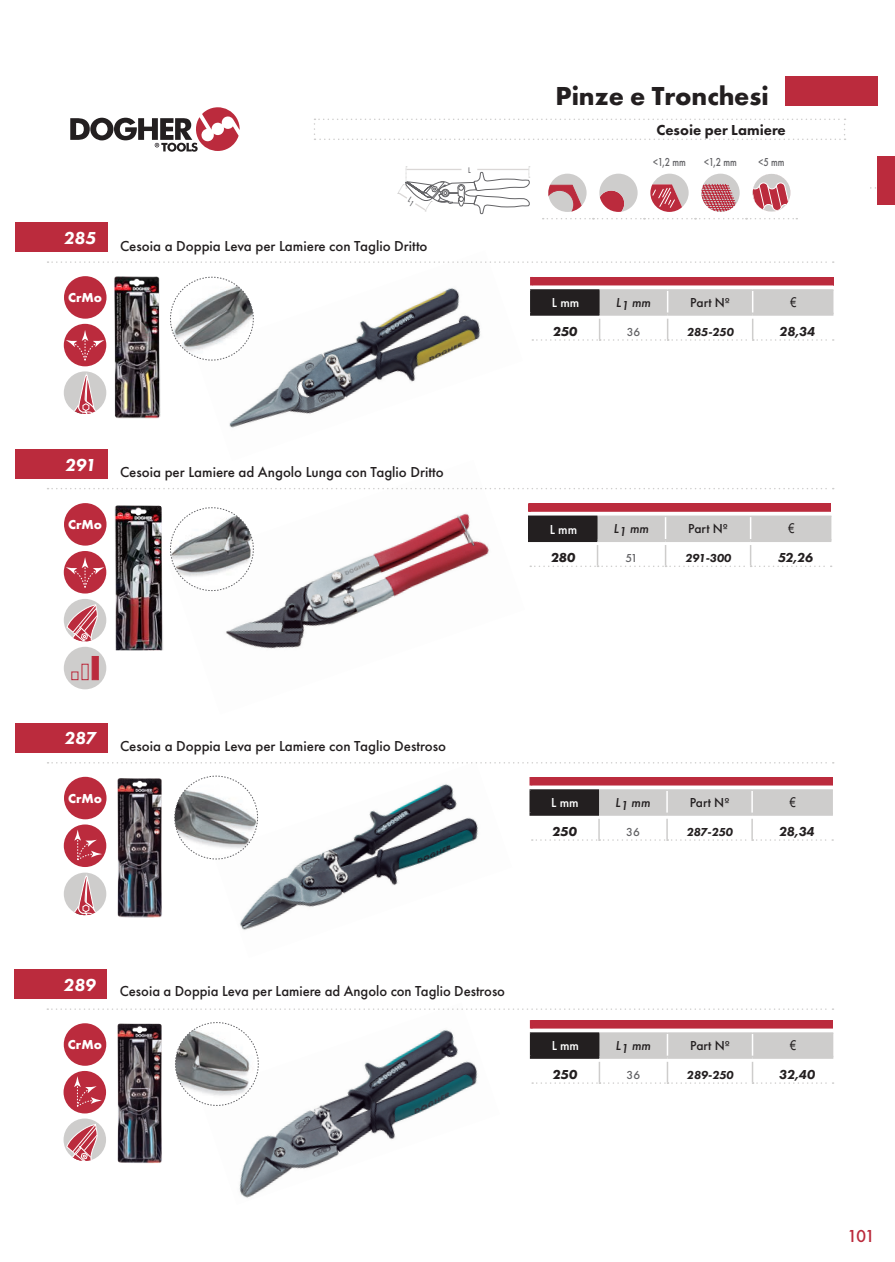
<style>
.page{position:relative;width:895px;height:1262px;background:#fff}
.page>*{position:absolute;margin:0;border:0;box-sizing:border-box;transform-origin:0 0}
.t1{font:700 27px "Futura PT";color:#231f20}
.t2{font:italic 800 18px "Futura PT";color:#fff}
.t3{font:500 18px "Futura PT";color:#bb2b3d}
.t4{font:500 15px "Futura PT";color:#231f20}
.t5{font:800 15px "Futura PT";color:#231f20}
.t6{font:500 13.5px "Futura PT";color:#231f20}
.t7{font:italic 800 13.5px "Futura PT";letter-spacing:-.01em;color:#231f20}
.t8{font:700 13.5px "Futura PT";color:#fff}
.t9{font:italic 500 13.5px "Futura PT";color:#231f20}
.t10{font:500 13.5px "Futura PT";color:#fff}
.t11{font:italic 700 13.5px "Futura PT";color:#231f20}
.t12{font:13.5px "Arial";color:#231f20;scale:.8 1}
.t13{font:italic 800 12px "Futura PT";letter-spacing:-.01em;color:#231f20}
.t14{font:500 12px "Futura PT";color:#636366;scale:.8 1}
.t15{font:500 12px "Futura PT";color:#636366}
.t16{font:500 8.4px "Futura PT";color:#636366;scale:.8 1}
</style>
<div class="page">
<svg style="left:314px;top:119px;width:531px;height:21px"></svg>
<div style="left:785px;top:77px;width:93px;height:29px;background:#bb2b3d"></div>
<svg style="left:70px;top:107px;width:170px;height:45px"></svg>
<div style="left:878px;top:156px;width:17px;height:49px;background:#bb2b3d"></div>
<img style="left:215px;top:763px;width:295px;height:167px">
<img style="left:229px;top:288px;width:252px;height:140px">
<img style="left:114px;top:276px;width:47px;height:142px">
<div style="left:15px;top:222px;width:92px;height:29px;background:#bb2b3d"></div>
<svg style="left:48px;top:261px;width:786px;height:2px"></svg>
<div style="left:64px;top:276px;width:43px;height:43px;background:#bb2b3d;border-radius:50%"></div>
<div style="left:64px;top:324px;width:42px;height:42px;background:#bb2b3d;border-radius:50%"></div>
<svg style="left:66px;top:330px;width:38px;height:31px"></svg>
<div style="left:64px;top:371px;width:42px;height:43px;background:#cecdcc;border-radius:50%"></div>
<svg style="left:73px;top:375px;width:25px;height:39px"></svg>
<svg style="left:530px;top:277px;width:304px;height:64px"></svg>
<img style="left:117px;top:778px;width:45px;height:139px">
<div style="left:15px;top:723px;width:92px;height:29px;background:#bb2b3d"></div>
<svg style="left:48px;top:762px;width:786px;height:1px"></svg>
<div style="left:64px;top:777px;width:43px;height:42px;background:#bb2b3d;border-radius:50%"></div>
<div style="left:64px;top:824px;width:42px;height:43px;background:#bb2b3d;border-radius:50%"></div>
<svg style="left:74px;top:829px;width:28px;height:31px"></svg>
<div style="left:64px;top:872px;width:42px;height:43px;background:#cecdcc;border-radius:50%"></div>
<svg style="left:73px;top:876px;width:25px;height:39px"></svg>
<svg style="left:529px;top:777px;width:304px;height:39px;background:#b18d91"></svg>
<hr style="left:599px;top:789px;width:68px;height:2px;background:#cecdcc">
<hr style="left:599px;top:813px;width:68px;height:3px;background:#cecdcc">
<hr style="left:667px;top:789px;width:85px;height:2px;background:#cecdcc">
<hr style="left:667px;top:813px;width:85px;height:3px;background:#cecdcc">
<hr style="left:752px;top:789px;width:81px;height:2px;background:#cecdcc">
<hr style="left:752px;top:813px;width:81px;height:3px;background:#cecdcc">
<hr style="left:598px;top:819px;width:2px;height:20px;background:#cecdcc">
<hr style="left:666px;top:819px;width:2px;height:20px;background:#cecdcc">
<hr style="left:751px;top:819px;width:2px;height:20px;background:#cecdcc">
<svg style="left:532px;top:839px;width:301px;height:2px"></svg>
<img style="left:114px;top:505px;width:49px;height:145px">
<div style="left:64px;top:551px;width:42px;height:42px;background:#bb2b3d;border-radius:50%"></div>
<svg style="left:66px;top:557px;width:38px;height:31px"></svg>
<div style="left:15px;top:449px;width:92px;height:29px;background:#bb2b3d"></div>
<div style="left:64px;top:503px;width:43px;height:42px;background:#bb2b3d;border-radius:50%"></div>
<div style="left:64px;top:647px;width:42px;height:42px;background:#cecdcc;border-radius:50%"></div>
<div style="left:71px;top:671px;width:7px;height:9px;border:1px solid #bb2b3d"></div>
<div style="left:82px;top:664px;width:7px;height:16px;border:1px solid #bb2b3d"></div>
<div style="left:92px;top:656px;width:7px;height:24px;background:#bb2b3d;border:1px solid #bb2b3d"></div>
<div style="left:64px;top:599px;width:42px;height:42px;background:#cecdcc;border-radius:50%"></div>
<svg style="left:66px;top:604px;width:32px;height:37px"></svg>
<img style="left:173px;top:489px;width:346px;height:160px">
<svg style="left:48px;top:488px;width:786px;height:1px"></svg>
<svg style="left:528px;top:503px;width:304px;height:64px"></svg>
<img style="left:239px;top:1030px;width:239px;height:168px">
<div style="left:15px;top:969px;width:92px;height:29px;background:#bb2b3d"></div>
<div style="left:64px;top:1023px;width:42px;height:42px;background:#bb2b3d;border-radius:50%"></div>
<div style="left:64px;top:1071px;width:42px;height:42px;background:#bb2b3d;border-radius:50%"></div>
<svg style="left:74px;top:1076px;width:28px;height:31px"></svg>
<div style="left:64px;top:1118px;width:42px;height:43px;background:#cecdcc;border-radius:50%"></div>
<svg style="left:66px;top:1123px;width:32px;height:38px"></svg>
<svg style="left:530px;top:1020px;width:303px;height:64px"></svg>
<svg style="left:47px;top:1008px;width:786px;height:2px"></svg>
<img style="left:117px;top:1023px;width:45px;height:140px">
<svg style="left:170px;top:276px;width:84px;height:85px"></svg>
<svg style="left:174px;top:775px;width:84px;height:85px"></svg>
<svg style="left:170px;top:507px;width:84px;height:84px"></svg>
<svg style="left:175px;top:1022px;width:84px;height:84px"></svg>
<svg style="left:107px;top:162px;width:771px;height:62px"></svg>
<h1 class="t1" style="left:555px;top:78px;width:215px">Pinze e Tronchesi</h1>
<p class="t2" style="left:63px;top:226px;width:34px">285</p>
<p class="t8" style="left:68px;top:289px;width:36px">CrMo</p>
<p class="t4" style="left:120px;top:237px;width:309px">Cesoia a Doppia Leva per Lamiere con Taglio Dritto</p>
<p class="t16" style="left:468px;top:165px;width:5px">L</p>
<p class="t2" style="left:65px;top:453px;width:33px">291</p>
<p class="t4" style="left:120px;top:463px;width:325px">Cesoia per Lamiere ad Angolo Lunga con Taglio Dritto</p>
<p class="t5" style="left:656px;top:121px;width:131px">Cesoie per Lamiere</p>
<p class="t14" style="left:653px;top:155px;width:43px">&lt;1,2 mm</p>
<p class="t14" style="left:704px;top:155px;width:43px">&lt;1,2 mm</p>
<p class="t14" style="left:759px;top:155px;width:34px">&lt;5 mm</p>
<p class="t10" style="left:552px;top:295px;width:29px">L mm</p>
<p class="t9" style="left:616px;top:294px;width:37px">L1 mm</p>
<p class="t6" style="left:690px;top:294px;width:41px">Part Nº</p>
<p class="t12" style="left:790px;top:293px;width:9px">€</p>
<p class="t11" style="left:553px;top:323px;width:26px">250</p>
<p class="t15" style="left:627px;top:324px;width:15px">36</p>
<p class="t13" style="left:687px;top:324px;width:48px">285-250</p>
<p class="t7" style="left:779px;top:323px;width:37px">28,34</p>
<p class="t8" style="left:68px;top:516px;width:36px">CrMo</p>
<p class="t10" style="left:550px;top:521px;width:29px">L mm</p>
<p class="t9" style="left:614px;top:520px;width:37px">L1 mm</p>
<p class="t6" style="left:688px;top:520px;width:41px">Part Nº</p>
<p class="t12" style="left:788px;top:519px;width:9px">€</p>
<p class="t11" style="left:551px;top:549px;width:25px">280</p>
<p class="t15" style="left:625px;top:551px;width:14px">51</p>
<p class="t13" style="left:685px;top:550px;width:47px">291-300</p>
<p class="t7" style="left:778px;top:549px;width:37px">52,26</p>
<p class="t2" style="left:64px;top:727px;width:33px">287</p>
<p class="t4" style="left:120px;top:736px;width:327px">Cesoia a Doppia Leva per Lamiere con Taglio Destroso</p>
<p class="t8" style="left:68px;top:790px;width:36px">CrMo</p>
<p class="t10" style="left:551px;top:794px;width:29px">L mm</p>
<p class="t9" style="left:615px;top:794px;width:37px">L1 mm</p>
<p class="t6" style="left:690px;top:794px;width:41px">Part Nº</p>
<p class="t12" style="left:790px;top:793px;width:9px">€</p>
<p class="t11" style="left:552px;top:823px;width:26px">250</p>
<p class="t15" style="left:626px;top:824px;width:15px">36</p>
<p class="t13" style="left:686px;top:824px;width:48px">287-250</p>
<p class="t7" style="left:779px;top:823px;width:37px">28,34</p>
<p class="t2" style="left:63px;top:973px;width:34px">289</p>
<p class="t4" style="left:120px;top:982px;width:387px">Cesoia a Doppia Leva per Lamiere ad Angolo con Taglio Destroso</p>
<p class="t8" style="left:68px;top:1036px;width:36px">CrMo</p>
<p class="t10" style="left:552px;top:1037px;width:29px">L mm</p>
<p class="t9" style="left:615px;top:1037px;width:37px">L1 mm</p>
<p class="t6" style="left:690px;top:1037px;width:41px">Part Nº</p>
<p class="t12" style="left:790px;top:1036px;width:9px">€</p>
<p class="t11" style="left:553px;top:1066px;width:26px">250</p>
<p class="t15" style="left:627px;top:1067px;width:15px">36</p>
<p class="t13" style="left:687px;top:1067px;width:48px">289-250</p>
<p class="t7" style="left:779px;top:1066px;width:38px">32,40</p>
<p class="t3" style="left:847px;top:1225px;width:29px">101</p>
</div>
